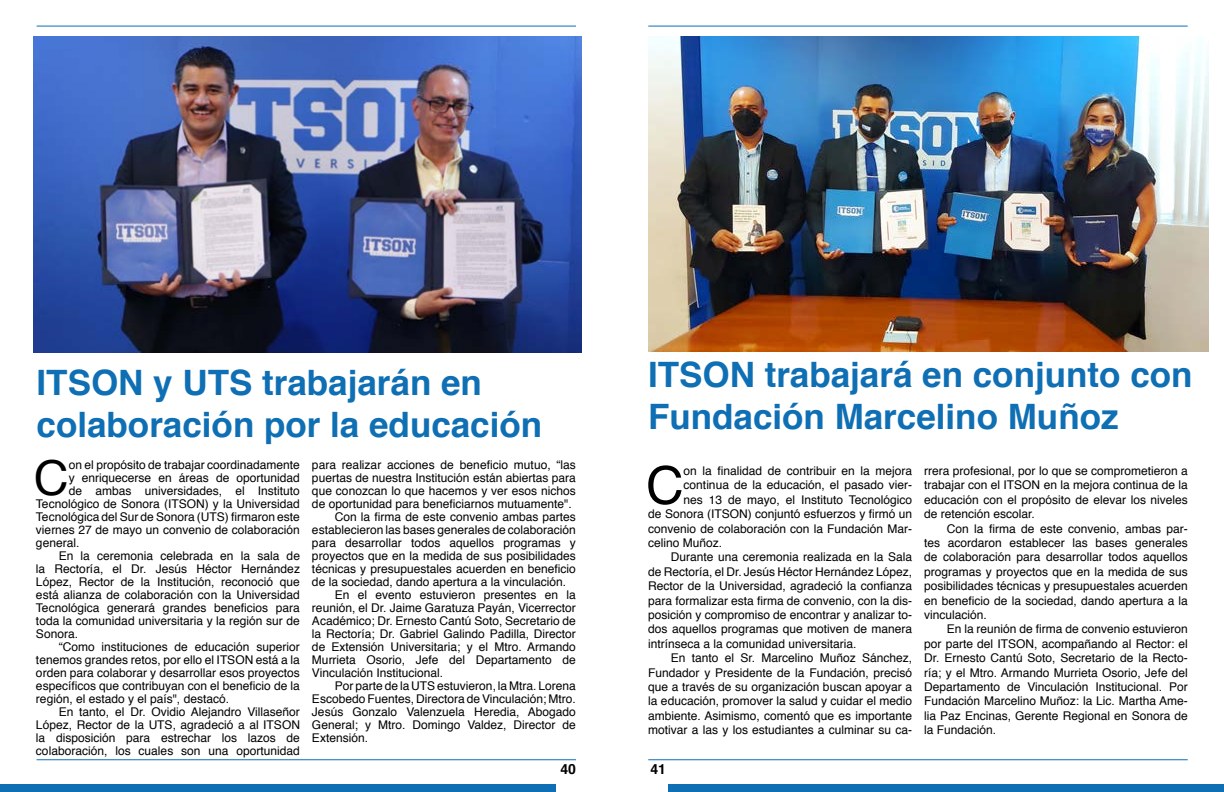
<style>
.page{position:relative;width:1224px;height:792px;background:#fff}
.page>*{position:absolute;margin:0;border:0;box-sizing:border-box;transform-origin:0 0}
.t1{font:52.2px "Helvetica";color:#000}
.t2{font:48.2px "Helvetica";color:#000}
.t3{font:700 35px/42px "Helvetica";color:#0f6fb4}
.t4{font:700 14px "Helvetica";color:#000}
.t5{font:12px/14.4px "Helvetica";color:#000;text-align:justify}
</style>
<div class="page">
<div style="left:0;top:784px;width:556px;height:8px;background:#0f6fb4"></div>
<div style="left:668px;top:784px;width:556px;height:8px;background:#0f6fb4"></div>
<hr style="left:37px;top:26px;width:539px;height:1px;background:#0f6fb4">
<hr style="left:37px;top:759px;width:539px;height:1px;background:#0f6fb4">
<hr style="left:648px;top:26px;width:540px;height:1px;background:#0f6fb4">
<hr style="left:648px;top:759px;width:540px;height:1px;background:#0f6fb4">
<img style="left:33px;top:36px;width:549px;height:317px">
<img style="left:648px;top:36px;width:561px;height:316px">
<h3 class="t3" style="left:37px;top:362px;width:507px">ITSON y UTS trabajarán en colaboración por la educación</h3>
<h2 class="t2" style="left:34px;top:441px;width:36px">C</h2>
<p class="t5" style="left:69px;top:458px;width:233px">on el propósito de trabajar coordinadamente</p>
<p class="t5" style="left:69px;top:471px;width:233px">y enriquecerse en áreas de oportunidad</p>
<p class="t5" style="left:69px;top:484px;width:233px">de ambas universidades, el Instituto</p>
<p class="t5" style="left:36px;top:497px;width:265px">Tecnológico de Sonora (ITSON) y la Universidad</p>
<p class="t5" style="left:36px;top:510px;width:265px">Tecnológica del Sur de Sonora (UTS) firmaron este</p>
<p class="t5" style="left:36px;top:523px;width:265px">viernes 27 de mayo un convenio de colaboración</p>
<p class="t5" style="left:36px;top:536px;width:45px">general.</p>
<p class="t5" style="left:59px;top:549px;width:243px">En la ceremonia celebrada en la sala de</p>
<p class="t5" style="left:36px;top:562px;width:266px">la Rectoría, el Dr. Jesús Héctor Hernández</p>
<p class="t5" style="left:36px;top:575px;width:265px">López, Rector de la Institución, reconoció que</p>
<p class="t5" style="left:36px;top:588px;width:265px">está alianza de colaboración con la Universidad</p>
<p class="t5" style="left:36px;top:601px;width:265px">Tecnológica generará grandes beneficios para</p>
<p class="t5" style="left:36px;top:614px;width:265px">toda la comunidad universitaria y la región sur de</p>
<p class="t5" style="left:36px;top:627px;width:44px">Sonora.</p>
<p class="t5" style="left:59px;top:640px;width:243px">“Como instituciones de educación superior</p>
<p class="t5" style="left:36px;top:653px;width:265px">tenemos grandes retos, por ello el ITSON está a la</p>
<p class="t5" style="left:36px;top:666px;width:265px">orden para colaborar y desarrollar esos proyectos</p>
<p class="t5" style="left:36px;top:679px;width:265px">específicos que contribuyan con el beneficio de la</p>
<p class="t5" style="left:36px;top:692px;width:195px">región, el estado y el país", destacó.</p>
<p class="t5" style="left:59px;top:705px;width:243px">En tanto, el Dr. Ovidio Alejandro Villaseñor</p>
<p class="t5" style="left:36px;top:718px;width:266px">López, Rector de la UTS, agradeció a al ITSON</p>
<p class="t5" style="left:36px;top:731px;width:265px">la disposición para estrechar los lazos de</p>
<p class="t5" style="left:36px;top:744px;width:265px">colaboración, los cuales son una oportunidad</p>
<p class="t5" style="left:312px;top:458px;width:265px">para realizar acciones de beneficio mutuo, “las</p>
<p class="t5" style="left:312px;top:471px;width:265px">puertas de nuestra Institución están abiertas para</p>
<p class="t5" style="left:312px;top:484px;width:265px">que conozcan lo que hacemos y ver esos nichos</p>
<p class="t5" style="left:312px;top:497px;width:261px">de oportunidad para beneficiarnos mutuamente".</p>
<p class="t5" style="left:335px;top:510px;width:243px">Con la firma de este convenio ambas partes</p>
<p class="t5" style="left:312px;top:523px;width:265px">establecieron las bases generales de colaboración</p>
<p class="t5" style="left:312px;top:536px;width:265px">para desarrollar todos aquellos programas y</p>
<p class="t5" style="left:312px;top:549px;width:265px">proyectos que en la medida de sus posibilidades</p>
<p class="t5" style="left:312px;top:562px;width:265px">técnicas y presupuestales acuerden en beneficio</p>
<p class="t5" style="left:312px;top:575px;width:256px">de la sociedad, dando apertura a la vinculación.</p>
<p class="t5" style="left:335px;top:588px;width:243px">En el evento estuvieron presentes en la</p>
<p class="t5" style="left:312px;top:601px;width:265px">reunión, el Dr. Jaime Garatuza Payán, Vicerrector</p>
<p class="t5" style="left:312px;top:614px;width:265px">Académico; Dr. Ernesto Cantú Soto, Secretario de</p>
<p class="t5" style="left:312px;top:627px;width:265px">la Rectoría; Dr. Gabriel Galindo Padilla, Director</p>
<p class="t5" style="left:312px;top:640px;width:265px">de Extensión Universitaria; y el Mtro. Armando</p>
<p class="t5" style="left:312px;top:653px;width:265px">Murrieta Osorio, Jefe del Departamento de</p>
<p class="t5" style="left:312px;top:666px;width:133px">Vinculación Institucional.</p>
<p class="t5" style="left:335px;top:679px;width:243px">Por parte de la UTS estuvieron, la Mtra. Lorena</p>
<p class="t5" style="left:312px;top:692px;width:265px">Escobedo Fuentes, Directora de Vinculación; Mtro.</p>
<p class="t5" style="left:312px;top:705px;width:265px">Jesús Gonzalo Valenzuela Heredia, Abogado</p>
<p class="t5" style="left:312px;top:718px;width:265px">General; y Mtro. Domingo Valdez, Director de</p>
<p class="t5" style="left:312px;top:731px;width:58px">Extensión.</p>
<h3 class="t3" style="left:648px;top:355px;width:546px">ITSON trabajará en conjunto con<br>Fundación Marcelino Muñoz</h3>
<h1 class="t1" style="left:646px;top:445px;width:39px">C</h1>
<p class="t5" style="left:684px;top:464px;width:230px">on la finalidad de contribuir en la mejora</p>
<p class="t5" style="left:684px;top:478px;width:230px">continua de la educación, el pasado vier-</p>
<p class="t5" style="left:684px;top:493px;width:230px">nes 13 de mayo, el Instituto Tecnológico</p>
<p class="t5" style="left:648px;top:507px;width:265px">de Sonora (ITSON) conjuntó esfuerzos y firmó un</p>
<p class="t5" style="left:648px;top:522px;width:265px">convenio de colaboración con la Fundación Mar-</p>
<p class="t5" style="left:648px;top:536px;width:76px">celino Muñoz.</p>
<p class="t5" style="left:671px;top:550px;width:243px">Durante una ceremonia realizada en la Sala</p>
<p class="t5" style="left:648px;top:565px;width:265px">de Rectoría, el Dr. Jesús Héctor Hernández López,</p>
<p class="t5" style="left:648px;top:579px;width:265px">Rector de la Universidad, agradeció la confianza</p>
<p class="t5" style="left:648px;top:594px;width:265px">para formalizar esta firma de convenio, con la dis-</p>
<p class="t5" style="left:648px;top:608px;width:265px">posición y compromiso de encontrar y analizar to-</p>
<p class="t5" style="left:648px;top:622px;width:265px">dos aquellos programas que motiven de manera</p>
<p class="t5" style="left:648px;top:637px;width:210px">intrínseca a la comunidad universitaria.</p>
<p class="t5" style="left:671px;top:651px;width:243px">En tanto el Sr. Marcelino Muñoz Sánchez,</p>
<p class="t5" style="left:648px;top:666px;width:265px">Fundador y Presidente de la Fundación, precisó</p>
<p class="t5" style="left:648px;top:680px;width:265px">que a través de su organización buscan apoyar a</p>
<p class="t5" style="left:648px;top:694px;width:265px">la educación, promover la salud y cuidar el medio</p>
<p class="t5" style="left:648px;top:709px;width:265px">ambiente. Asimismo, comentó que es importante</p>
<p class="t5" style="left:648px;top:723px;width:265px">motivar a las y los estudiantes a culminar su ca-</p>
<p class="t5" style="left:924px;top:464px;width:265px">rrera profesional, por lo que se comprometieron a trabajar con el ITSON en la mejora continua de la educación con el propósito de elevar los niveles de retención escolar.</p>
<p class="t5" style="left:924px;top:522px;width:265px;text-indent:23px">Con la firma de este convenio, ambas par&shy;tes acordaron establecer las bases generales de colaboración para desarrollar todos aquellos programas y proyectos que en la medida de sus posibilidades técnicas y presupuestales acuerden en beneficio de la sociedad, dando apertura a la vinculación.</p>
<p class="t5" style="left:924px;top:622px;width:265px;text-indent:23px">En la reunión de firma de convenio estuvieron por parte del ITSON, acompañando al Rector: el Dr. Ernesto Cantú Soto, Secretario de la Recto&shy;ría; y el Mtro. Armando Murrieta Osorio, Jefe del Departamento de Vinculación Institucional. Por Fundación Marcelino Muñoz: la Lic. Martha Ame&shy;lia Paz Encinas, Gerente Regional en Sonora de la Fundación.</p>
<p class="t4" style="left:560px;top:757px;width:17px">40</p>
<p class="t4" style="left:651px;top:757px;width:17px">41</p>
</div>
